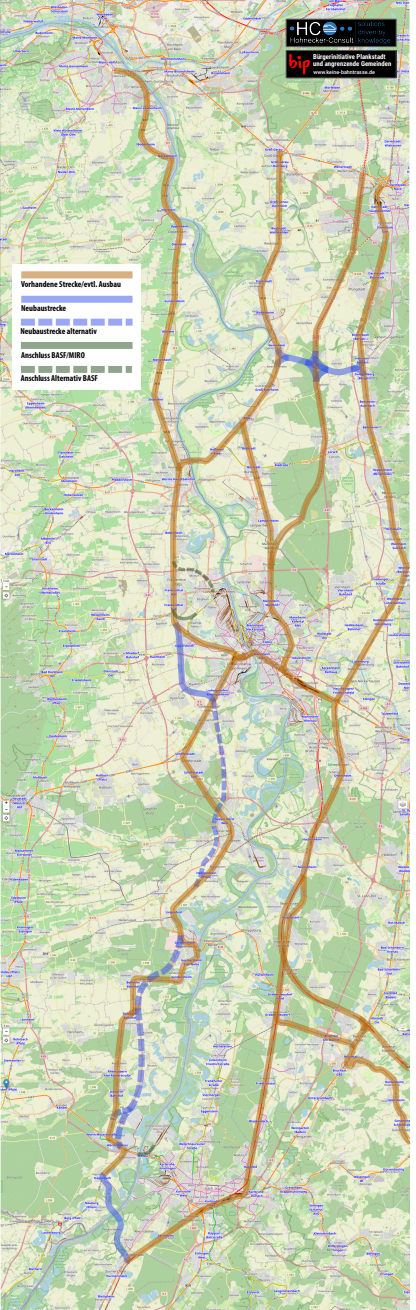
<style>
.page{position:relative;width:416px;height:1310px;background:#fff}
.page>*{position:absolute;margin:0;border:0;box-sizing:border-box;transform-origin:0 0}
.t1{font:700 condensed 8.65px "Myriad Pro";color:#000}
.t2{font:700 6.75px/7.5px "Roboto Condensed";color:#fff}
.t3{font:500 5.33px "Roboto";color:#fff}
</style>
<div class="page">
<img style="left:0;top:0;width:409px;height:1310px">
<svg style="left:286px;top:166px;width:83px;height:249px"></svg>
<img style="left:185px;top:145px;width:101px;height:270px">
<img style="left:107px;top:64px;width:78px;height:351px">
<img style="left:327px;top:177px;width:80px;height:238px">
<div style="left:286px;top:50px;width:110px;height:28px;background:#000;border:1px solid #5a5a5a"></div>
<svg style="left:289px;top:54px;width:21px;height:20px"></svg>
<img style="left:286px;top:13px;width:110px;height:37px">
<div style="left:12px;top:264px;width:129px;height:126px;background:#fff"></div>
<div style="left:21px;top:271px;width:111px;height:7px;background:#d6b081"></div>
<svg style="left:21px;top:319px;width:111px;height:7px"></svg>
<svg style="left:21px;top:366px;width:111px;height:7px"></svg>
<div style="left:21px;top:296px;width:111px;height:7px;background:#99a7f4"></div>
<div style="left:21px;top:342px;width:111px;height:7px;background:#91a58d"></div>
<img style="left:269px;top:343px;width:101px;height:45px">
<img style="left:94px;top:415px;width:317px;height:856px">
<p class="t1" style="left:21px;top:281px;width:101px">Vorhandene Strecke/evtl. Ausbau</p>
<p class="t1" style="left:21px;top:305px;width:46px">Neubaustrecke</p>
<p class="t1" style="left:20px;top:328px;width:78px">Neubaustrecke alternativ</p>
<p class="t1" style="left:21px;top:352px;width:65px">Anschluss BASF/MIRO</p>
<p class="t1" style="left:21px;top:375px;width:78px">Anschluss Alternativ BASF</p>
<p class="t2" style="left:313px;top:53px;width:80px">Bürgerinitiative Plankstadt und angrenzende Gemeinden</p>
<p class="t3" style="left:313px;top:70px;width:63px">www.keine-bahntrasse.de</p>
</div>
